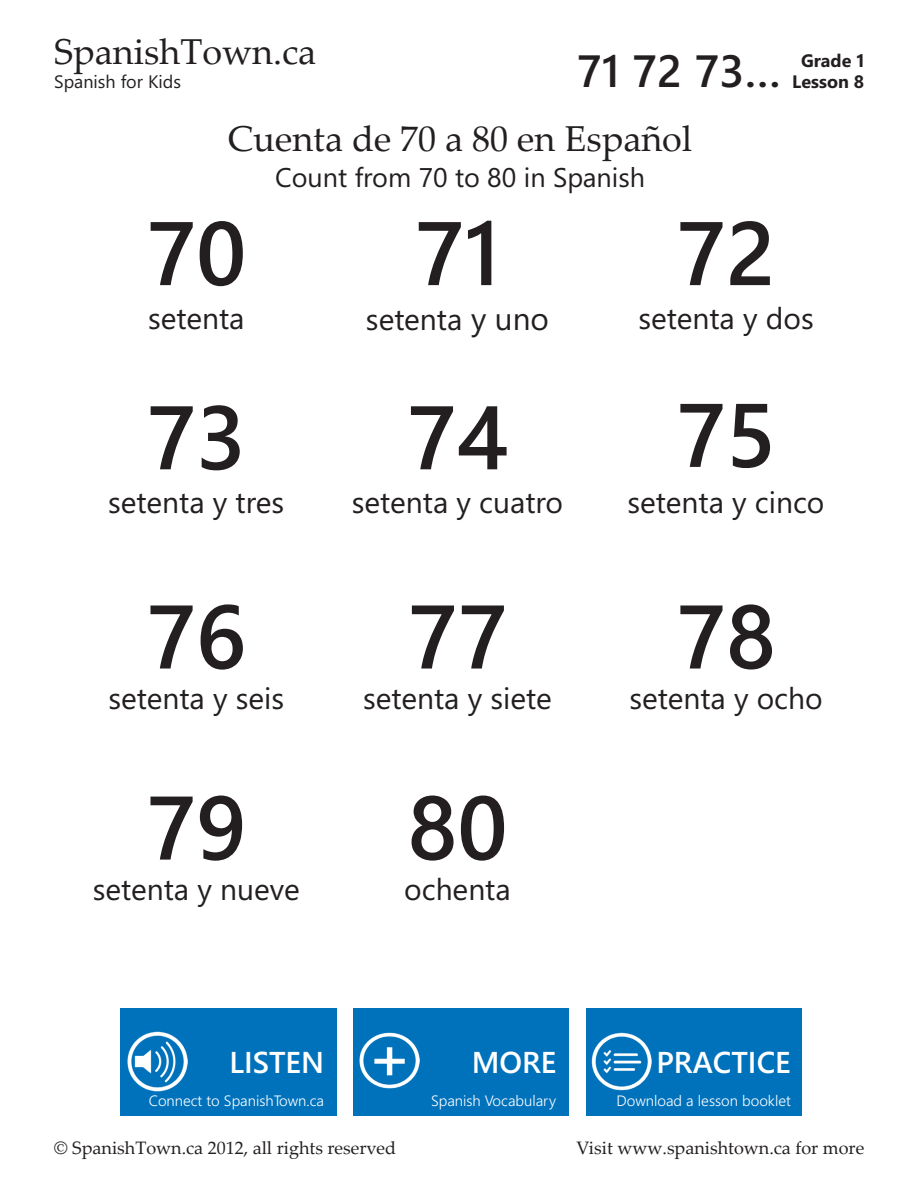
<style>
.page{position:relative;width:918px;height:1188px;background:#fff}
.page>*{position:absolute;margin:0;border:0;box-sizing:border-box;transform-origin:0 0}
.ButtonText_Large{font:600 90px "Segoe WP";color:#231f20}
.ButtonText_Large-2{font:600 45px "Segoe WP";color:#231f20}
.Page_Title_Spanish{font:36px "Palatino Linotype";color:#231f20}
.vocabulary_Spanish{font:30px "Segoe WP";color:#231f20}
.ButtonText_Large-3{font:600 30px "Segoe WP";color:#fff}
.Page_SubTitle_Englis{font:27px "Segoe WP";color:#231f20}
.copyright{font:18px "Palatino Linotype";color:#231f20}
.SubHeader{font:18px "Segoe WP";color:#231f20}
.SubHeader-2{font:700 18px "Segoe WP";color:#231f20}
.ButtonText_Small{font:300 15px "Segoe WP";color:#fff}
.s1{font-size:31.5px}
</style>
<div class="page">
<div style="left:120px;top:1008px;width:216px;height:108px;background:#0072bc"></div>
<div style="left:353px;top:1008px;width:216px;height:108px;background:#0072bc"></div>
<div style="left:586px;top:1008px;width:216px;height:108px;background:#0072bc"></div>
<img style="left:360px;top:1032px;width:59px;height:56px">
<img style="left:592px;top:1032px;width:59px;height:59px">
<img style="left:128px;top:1032px;width:59px;height:59px">
<p class="Page_Title_Spanish" style="left:54px;top:26px;width:263px">SpanishTown.ca</p>
<p class="SubHeader" style="left:54px;top:70px;width:128px">Spanish for Kids</p>
<p class="ButtonText_Large-2" style="left:577px;top:40px;width:206px">71 72 73…</p>
<p class="Page_Title_Spanish" style="left:228px;top:113px;width:466px">Cuenta de 70 a 80 en Español</p>
<p class="Page_SubTitle_Englis" style="left:275px;top:159px;width:372px">Count from 70 to 80 in Spanish</p>
<p class="ButtonText_Large" style="left:146px;top:191px;width:101px">70</p>
<p class="ButtonText_Large" style="left:414px;top:191px;width:88px">71</p>
<p class="ButtonText_Large" style="left:676px;top:191px;width:101px">72</p>
<p class="SubHeader-2" style="left:801px;top:48px;width:65px">Grade 1</p>
<p class="SubHeader-2" style="left:792px;top:69px;width:73px">Lesson 8</p>
<p class="vocabulary_Spanish" style="left:148px;top:298px;width:98px">setenta</p>
<p class="vocabulary_Spanish" style="left:366px;top:299px;width:185px">setenta <span class="s1">y uno</span></p>
<p class="vocabulary_Spanish" style="left:638px;top:298px;width:177px">setenta y dos</p>
<p class="ButtonText_Large" style="left:146px;top:376px;width:101px">73</p>
<p class="ButtonText_Large" style="left:407px;top:376px;width:103px">74</p>
<p class="ButtonText_Large" style="left:676px;top:373px;width:101px">75</p>
<p class="vocabulary_Spanish" style="left:108px;top:482px;width:178px">setenta y tres</p>
<p class="vocabulary_Spanish" style="left:352px;top:482px;width:213px">setenta y cuatro</p>
<p class="vocabulary_Spanish" style="left:628px;top:482px;width:198px">setenta y cinco</p>
<p class="ButtonText_Large" style="left:146px;top:575px;width:102px">76</p>
<p class="ButtonText_Large" style="left:408px;top:575px;width:101px">77</p>
<p class="ButtonText_Large" style="left:676px;top:575px;width:101px">78</p>
<p class="vocabulary_Spanish" style="left:108px;top:678px;width:177px">setenta y seis</p>
<p class="vocabulary_Spanish" style="left:363px;top:678px;width:190px">setenta y siete</p>
<p class="ButtonText_Large" style="left:146px;top:766px;width:102px">79</p>
<p class="ButtonText_Large" style="left:408px;top:766px;width:101px">80</p>
<p class="vocabulary_Spanish" style="left:93px;top:869px;width:208px">setenta y nueve</p>
<p class="vocabulary_Spanish" style="left:404px;top:869px;width:108px">ochenta</p>
<p class="vocabulary_Spanish" style="left:629px;top:678px;width:195px">setenta y ocho</p>
<p class="ButtonText_Large-3" style="left:229px;top:1041px;width:96px">LISTEN</p>
<p class="ButtonText_Large-3" style="left:472px;top:1041px;width:86px">MORE</p>
<p class="ButtonText_Large-3" style="left:656px;top:1041px;width:136px">PRACTICE</p>
<p class="ButtonText_Small" style="left:149px;top:1090px;width:177px">Connect to SpanishTown.ca</p>
<p class="ButtonText_Small" style="left:431px;top:1090px;width:127px">Spanish Vocabulary</p>
<p class="ButtonText_Small" style="left:616px;top:1090px;width:176px">Download a lesson booklet</p>
<p class="copyright" style="left:54px;top:1135px;width:343px">© SpanishTown.ca 2012, all rights reserved</p>
<p class="copyright" style="left:576px;top:1135px;width:289px">Visit www.spanishtown.ca for more</p>
</div>
